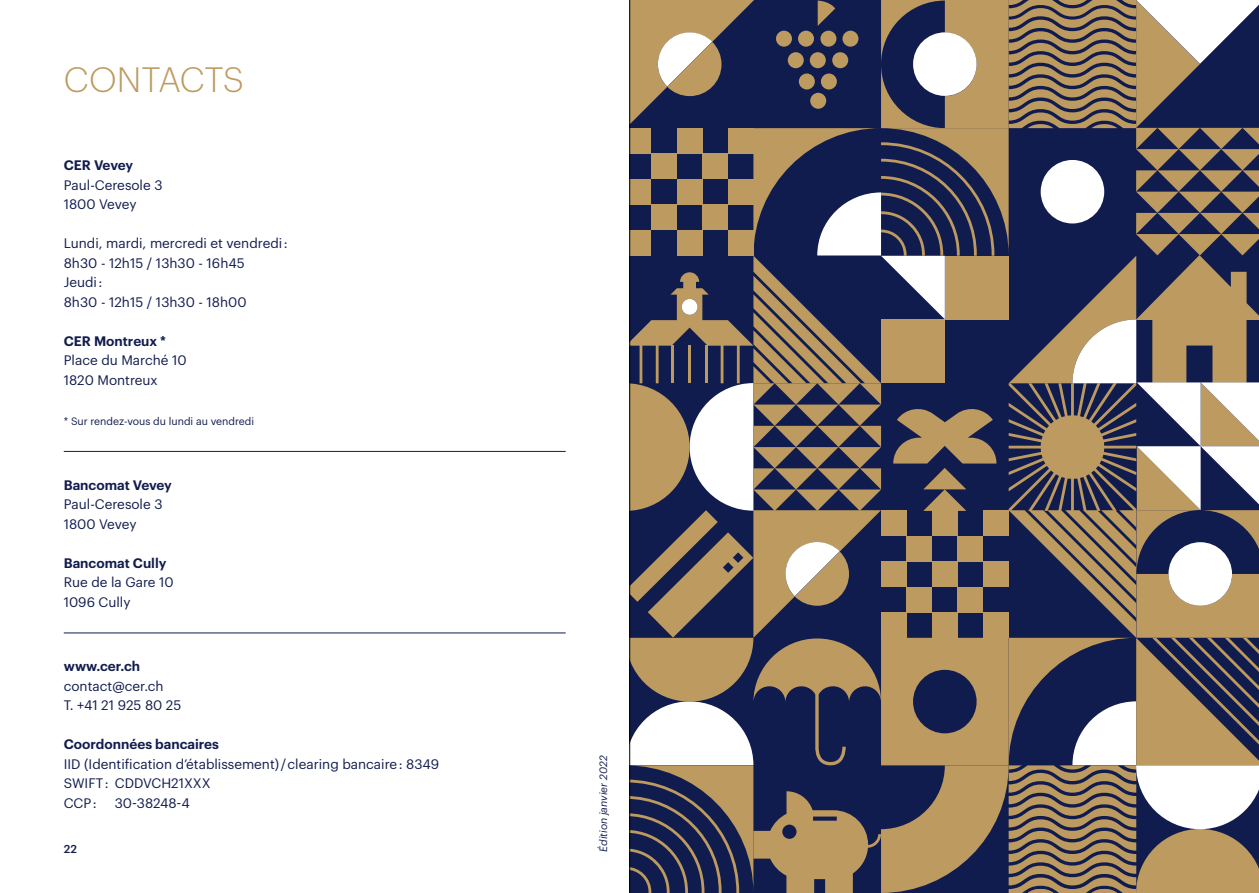
<style>
.page{position:relative;width:1259px;height:893px;background:#fff}
.page>*{position:absolute;margin:0;border:0;box-sizing:border-box;transform-origin:0 0}
.t1{font:300 34.5px "Graphik";letter-spacing:-.01em;color:#bd9a5f}
.t2{font:13.5px "Graphik";color:#111c4e}
.t3{font:600 13.5px "Graphik";color:#111c4e}
.t4{font:500 11.25px "Graphik";color:#111c4e}
.t5{font:10.5px "Graphik";color:#111c4e}
.t6{font:italic 10.5px "Graphik";color:#111c4e}
</style>
<div class="page">
<hr style="left:64px;top:451px;width:502px;height:1px;background:#111c4e">
<hr style="left:64px;top:633px;width:502px;height:1px;background:#111c4e">
<svg style="left:630px;top:0;width:629px;height:893px"></svg>
<hr style="left:629px;top:0;width:1px;height:893px;background:#000">
<p class="t1" style="left:64px;top:54px;width:182px">CONTACTS</p>
<p class="t3" style="left:64px;top:155px;width:71px">CER Vevey</p>
<p class="t2" style="left:64px;top:175px;width:100px">Paul-Ceresole 3</p>
<p class="t2" style="left:64px;top:194px;width:74px">1800 Vevey</p>
<p class="t2" style="left:64px;top:233px;width:225px">Lundi, mardi, mercredi et vendredi :</p>
<p class="t2" style="left:64px;top:253px;width:182px">8h30 - 12h15 / 13h30 - 16h45</p>
<p class="t2" style="left:64px;top:272px;width:40px">Jeudi :</p>
<p class="t2" style="left:64px;top:292px;width:184px">8h30 - 12h15 / 13h30 - 18h00</p>
<p class="t3" style="left:64px;top:331px;width:104px">CER Montreux *</p>
<p class="t2" style="left:64px;top:350px;width:124px">Place du Marché 10</p>
<p class="t2" style="left:64px;top:370px;width:95px">1820 Montreux</p>
<p class="t5" style="left:64px;top:414px;width:192px">* Sur rendez-vous du lundi au vendredi</p>
<p class="t3" style="left:64px;top:475px;width:110px">Bancomat Vevey</p>
<p class="t2" style="left:64px;top:494px;width:100px">Paul-Ceresole 3</p>
<p class="t2" style="left:64px;top:514px;width:74px">1800 Vevey</p>
<p class="t3" style="left:64px;top:553px;width:104px">Bancomat Cully</p>
<p class="t2" style="left:64px;top:572px;width:111px">Rue de la Gare 10</p>
<p class="t2" style="left:64px;top:592px;width:68px">1096 Cully</p>
<p class="t3" style="left:64px;top:656px;width:78px">www.cer.ch</p>
<p class="t2" style="left:64px;top:676px;width:101px">contact@cer.ch</p>
<p class="t2" style="left:64px;top:695px;width:119px">T. +41 21 925 80 25</p>
<p class="t3" style="left:64px;top:734px;width:157px">Coordonnées bancaires</p>
<p class="t2" style="left:64px;top:754px;width:377px">IID (Identification d’établissement) / clearing bancaire : 8349</p>
<p class="t2" style="left:64px;top:773px;width:148px">SWIFT : CDDVCH21XXX</p>
<p class="t2" style="left:64px;top:793px;width:34px">CCP :</p>
<p class="t2" style="left:115px;top:793px;width:77px">30-38248-4</p>
<p class="t4" style="left:64px;top:841px;width:15px">22</p>
<p class="t6" style="left:595px;top:852px;width:98px;rotate:-90deg">Édition janvier 2022</p>
</div>
